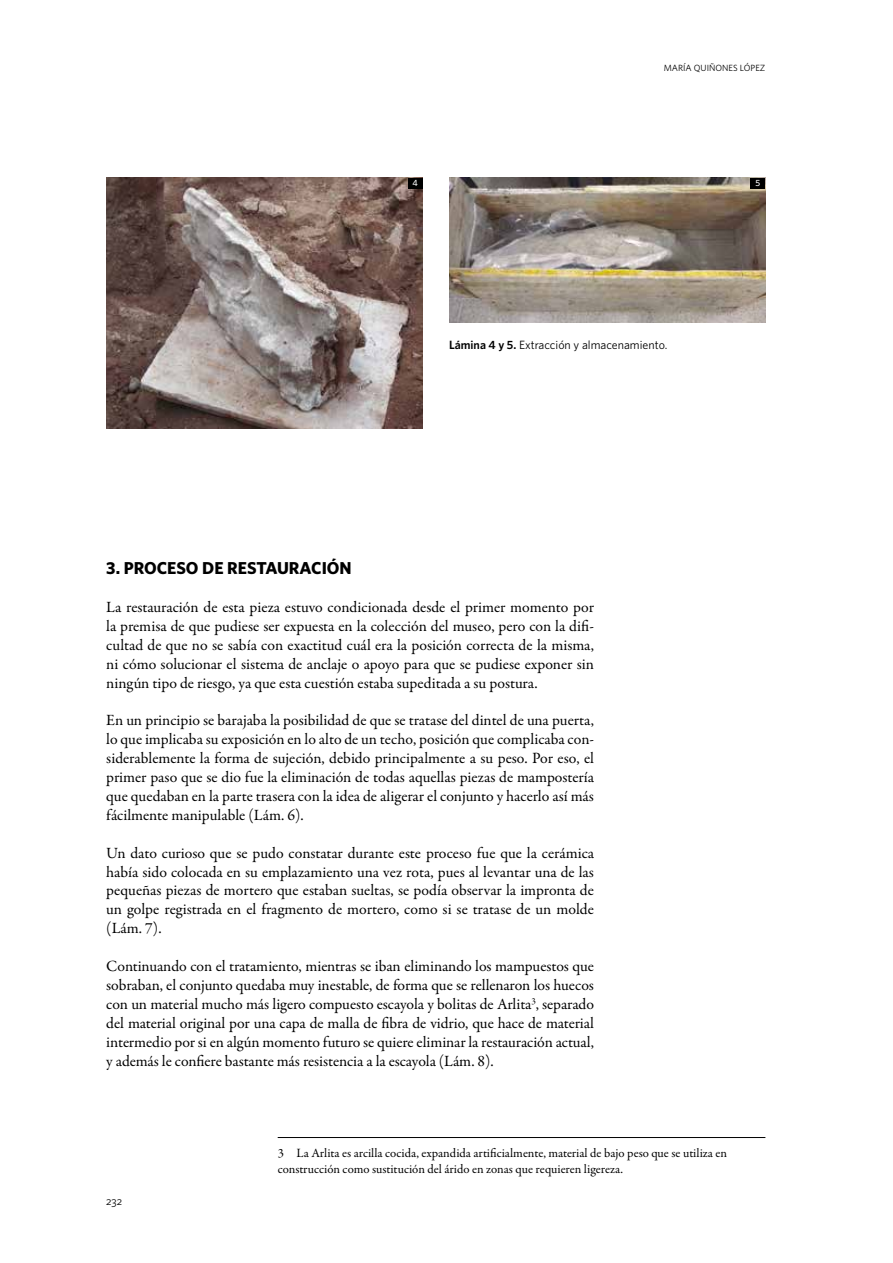
<style>
.page{position:relative;width:893px;height:1263px;background:#fff}
.page>*{position:absolute;margin:0;border:0;box-sizing:border-box;transform-origin:0 0}
.t1{font:700 17.25px "Whitney HTF";color:#000}
.t2{font:15.75px/18.9px "Garamond Premr Pro";letter-spacing:-.005em;color:#000;text-align:justify}
.t3{font:12.75px/15.3px "Garamond Premr Pro";color:#000}
.t4{font:12px "Whitney HTF";color:#000}
.t5{font:11.25px "Whitney HTF Book SC";color:#000}
.t6{font:9px "Whitney HTF";color:#000}
.t7{font:500 9px "Whitney HTF";color:#fff}
.s1{font-weight:600}
</style>
<div class="page">
<hr style="left:278px;top:1137px;width:487px;height:1px;background:#000">
<img style="left:106px;top:177px;width:317px;height:252px">
<img style="left:449px;top:178px;width:316px;height:144px">
<div style="left:408px;top:178px;width:15px;height:10px;background:#000"></div>
<div style="left:750px;top:178px;width:15px;height:10px;background:#000"></div>
<p class="t6" style="left:664px;top:63px;width:103px">MARÍA QUIÑONES LÓPEZ</p>
<p class="t7" style="left:413px;top:178px;width:7px">4</p>
<p class="t7" style="left:756px;top:178px;width:6px">5</p>
<p class="t4" style="left:449px;top:337px;width:220px"><span class="s1">Lámina 4 y 5.</span> Extracción y almacenamiento.</p>
<p class="t1" style="left:106px;top:558px;width:247px">3. PROCESO DE RESTAURACIÓN</p>
<p class="t2" style="left:106px;top:598px;width:489px">La restauración de esta pieza estuvo condicionada desde el primer momento por la premisa de que pudiese ser expuesta en la colección del museo, pero con la difi&shy;cultad de que no se sabía con exactitud cuál era la posición correcta de la misma, ni cómo solucionar el sistema de anclaje o apoyo para que se pudiese exponer sin ningún tipo de riesgo, ya que esta cuestión estaba supeditada a su postura.</p>
<p class="t2" style="left:106px;top:711px;width:489px">En un principio se barajaba la posibilidad de que se tratase del dintel de una puerta, lo que implicaba su exposición en lo alto de un techo, posición que complicaba con&shy;siderablemente la forma de sujeción, debido principalmente a su peso. Por eso, el primer paso que se dio fue la eliminación de todas aquellas piezas de mampostería que quedaban en la parte trasera con la idea de aligerar el conjunto y hacerlo así más fácilmente manipulable (Lám. 6).</p>
<p class="t2" style="left:106px;top:844px;width:489px">Un dato curioso que se pudo constatar durante este proceso fue que la cerámica había sido colocada en su emplazamiento una vez rota, pues al levantar una de las pequeñas piezas de mortero que estaban sueltas, se podía observar la impronta de un golpe registrada en el fragmento de mortero, como si se tratase de un molde (Lám. 7).</p>
<p class="t2" style="left:106px;top:957px;width:489px">Continuando con el tratamiento, mientras se iban eliminando los mampuestos que sobraban, el conjunto quedaba muy inestable, de forma que se rellenaron los huecos con un material mucho más ligero compuesto escayola y bolitas de Arlita<sup>3</sup>, separado del material original por una capa de malla de fibra de vidrio, que hace de material intermedio por si en algún momento futuro se quiere eliminar la restauración actual, y además le confiere bastante más resistencia a la escayola (Lám. 8).</p>
<p class="t5" style="left:106px;top:1194px;width:17px">232</p>
<p class="t3" style="left:278px;top:1146px;width:451px">3 La Arlita es arcilla cocida, expandida artificialmente, material de bajo peso que se utiliza en construcción como sustitución del árido en zonas que requieren ligereza.</p>
</div>
